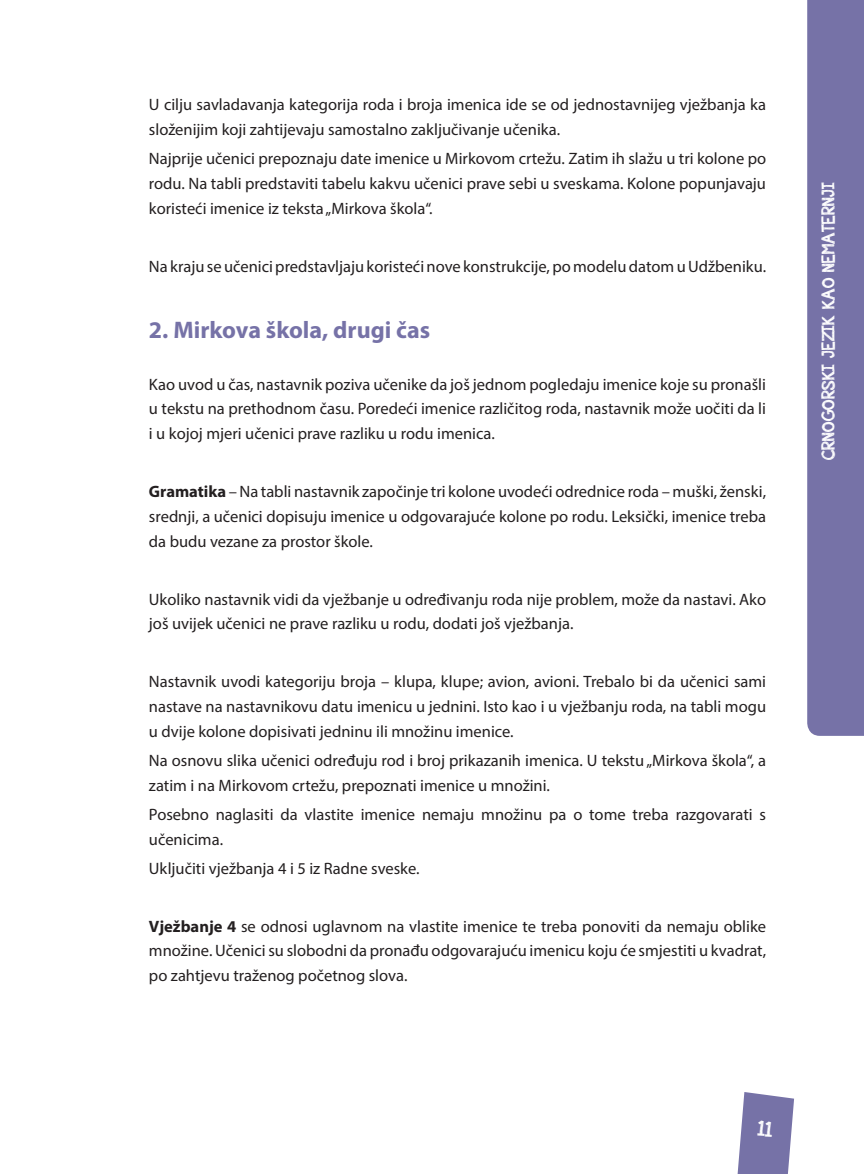
<style>
.page{position:relative;width:864px;height:1174px;background:#fff}
.page>*{position:absolute;margin:0;border:0;box-sizing:border-box;transform-origin:0 0}
.t1{font:700 24px "Myriad Pro";color:#7672a7}
.t2{font:18px "appleberry";color:#fff}
.t3{font:16.5px/24.8px "Myriad Pro";color:#231f20;text-align:justify}
.s1{font-weight:700}
</style>
<div class="page">
<div style="left:807px;top:0;width:56px;height:736px;background:#7672a7"></div>
<svg style="left:737px;top:1092px;width:56px;height:82px"></svg>
<p class="t3" style="left:149px;top:92px;width:618px">U cilju savladavanja kategorija roda i broja imenica ide se od jednostavnijeg vježbanja ka složenijim koji zahtijevaju samostalno zaključivanje učenika.</p>
<p class="t3" style="left:149px;top:146px;width:618px">Najprije učenici prepoznaju date imenice u Mirkovom crtežu. Zatim ih slažu u tri kolone po rodu. Na tabli predstaviti tabelu kakvu učenici prave sebi u sveskama. Kolone popunjavaju koristeći imenice iz teksta „Mirkova škola“.</p>
<p class="t3" style="left:149px;top:253px;width:618px">Na kraju se učenici predstavljaju koristeći nove konstrukcije, po modelu datom u Udžbeniku.</p>
<h1 class="t1" style="left:149px;top:314px;width:282px">2. Mirkova škola, drugi čas</h1>
<p class="t3" style="left:149px;top:371px;width:618px">Kao uvod u čas, nastavnik poziva učenike da još jednom pogledaju imenice koje su pronašli u tekstu na prethodnom času. Poredeći imenice različitog roda, nastavnik može uočiti da li i u kojoj mjeri učenici prave razliku u rodu imenica.</p>
<p class="t3" style="left:149px;top:479px;width:618px"><span class="s1">Gramatika</span> – Na tabli nastavnik započinje tri kolone uvodeći odrednice roda – muški, ženski, srednji, a učenici dopisuju imenice u odgovarajuće kolone po rodu. Leksički, imenice treba da budu vezane za prostor škole.</p>
<p class="t3" style="left:149px;top:586px;width:618px">Ukoliko nastavnik vidi da vježbanje u određivanju roda nije problem, može da nastavi. Ako još uvijek učenici ne prave razliku u rodu, dodati još vježbanja.</p>
<p class="t3" style="left:149px;top:669px;width:618px">Nastavnik uvodi kategoriju broja – klupa, klupe; avion, avioni. Trebalo bi da učenici sami nastave na nastavnikovu datu imenicu u jednini. Isto kao i u vježbanju roda, na tabli mogu u dvije kolone dopisivati jedninu ili množinu imenice.</p>
<p class="t3" style="left:149px;top:748px;width:618px">Na osnovu slika učenici određuju rod i broj prikazanih imenica. U tekstu „Mirkova škola“, a zatim i na Mirkovom crtežu, prepoznati imenice u množini.</p>
<p class="t3" style="left:149px;top:801px;width:618px">Posebno naglasiti da vlastite imenice nemaju množinu pa o tome treba razgovarati s učenicima.</p>
<p class="t3" style="left:149px;top:855px;width:272px">Uključiti vježbanja 4 i 5 iz Radne sveske.</p>
<p class="t3" style="left:149px;top:913px;width:618px"><span class="s1">Vježbanje 4</span> se odnosi uglavnom na vlastite imenice te treba ponoviti da nemaju oblike množine. Učenici su slobodni da pronađu odgovarajuću imenicu koju će smjestiti u kvadrat, po zahtjevu traženog početnog slova.</p>
<p class="t2" style="left:815px;top:460px;width:279px;rotate:-90deg">CRNOGORSKI JEZIK KAO NEMATERNJI</p>
</div>
